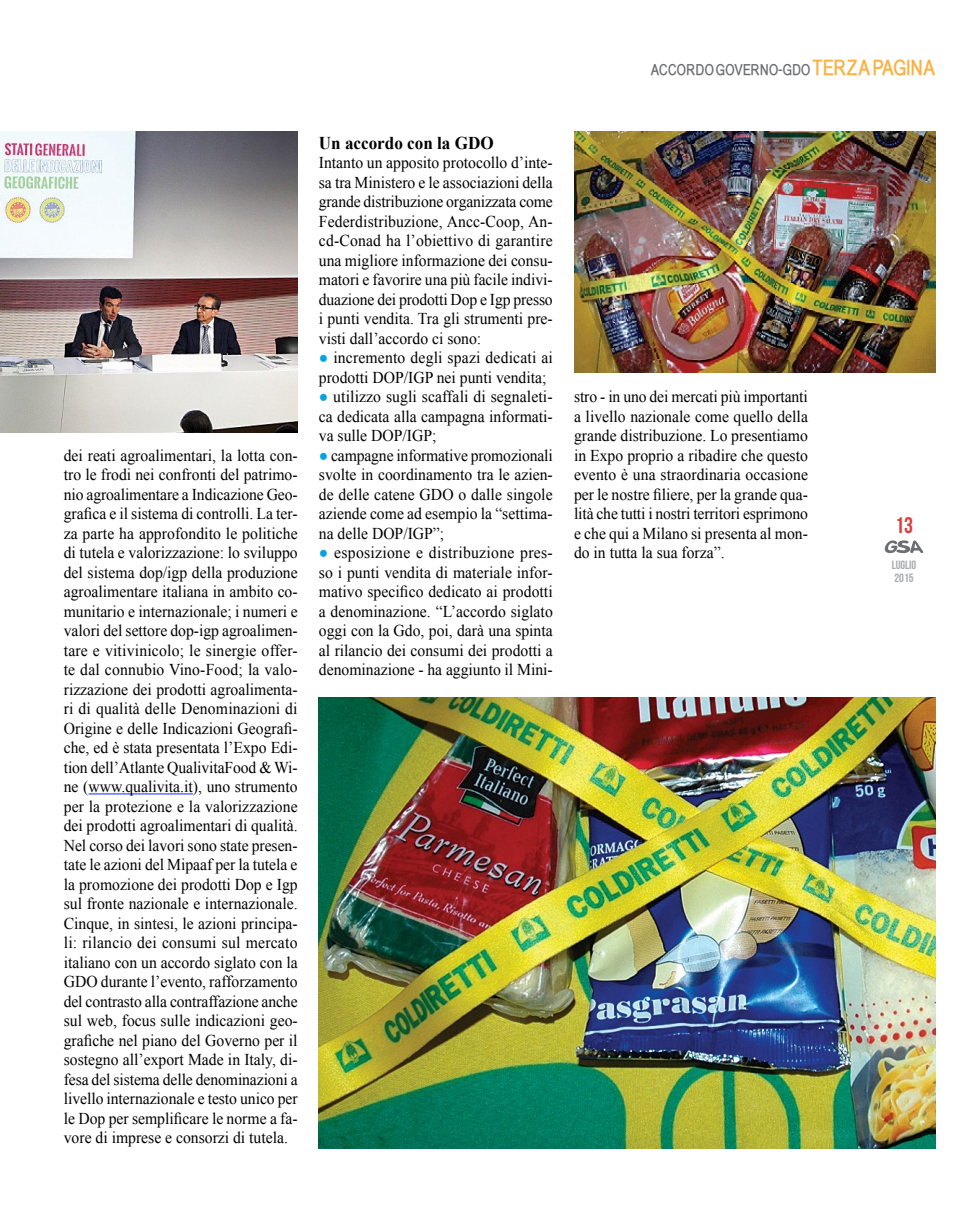
<style>
.page{position:relative;width:978px;height:1212px;background:#fff}
.page>*{position:absolute;margin:0;border:0;box-sizing:border-box;transform-origin:0 0}
.t1{font:22.5px "Bebas Neue";color:#dc3d3c}
.t2{font:700 18px "Times New Roman";color:#000;scale:.95 1}
.t3{font:16.5px/19.5px "Times New Roman";color:#000;text-align:justify;scale:.95 1}
.t4{font:700 15px "Babel Sans";color:#6d6e71}
.t5{font:12px/13.5px "Bebas Neue";color:#a7a9ac}
.s1{font-size:21px;color:#fbb040}
.s2{font-family:"Arial";color:#00a4e3}
</style>
<div class="page">
<svg style="left:885px;top:540px;width:38px;height:13px"></svg>
<hr style="left:89px;top:793px;width:104px;height:1px;background:#1922fb">
<img style="left:0;top:131px;width:298px;height:302px">
<img style="left:574px;top:132px;width:361px;height:240px">
<img style="left:319px;top:697px;width:616px;height:451px">
<p class="t4" style="left:651px;top:62px;width:286px">ACCORDO GOVERNO-GDO <span class="s1">TERZA PAGINA</span></p>
<p class="t3" style="left:64px;top:445px;width:248px">dei reati agroalimentari, la lotta con&shy;tro le frodi nei confronti del patrimo&shy;nio agroalimentare a Indicazione Geo&shy;grafica e il sistema di controlli. La ter&shy;za parte ha approfondito le politiche di tutela e valorizzazione: lo sviluppo del sistema dop/igp della produzione agroalimentare italiana in ambito co&shy;munitario e internazionale; i numeri e valori del settore dop-igp agroalimen&shy;tare e vitivinicolo; le sinergie offer&shy;te dal connubio Vino-Food; la valo&shy;rizzazione dei prodotti agroalimenta&shy;ri di qualità delle Denominazioni di Origine e delle Indicazioni Geografi&shy;che, ed è stata presentata l’Expo Edi&shy;tion dell’Atlante QualivitaFood &amp; Wi&shy;ne (www.qualivita.it), uno strumento per la protezione e la valorizzazione dei prodotti agroalimentari di qualità.<br>Nel corso dei lavori sono state presen&shy;tate le azioni del Mipaaf per la tutela e la promozione dei prodotti Dop e Igp sul fronte nazionale e internazionale.<br>Cinque, in sintesi, le azioni principa&shy;li: rilancio dei consumi sul mercato italiano con un accordo siglato con la GDO durante l’evento, rafforzamento del contrasto alla contraffazione anche sul web, focus sulle indicazioni geo&shy;grafiche nel piano del Governo per il sostegno all’export Made in Italy, di&shy;fesa del sistema delle denominazioni a livello internazionale e testo unico per le Dop per semplificare le norme a fa&shy;vore di imprese e consorzi di tutela.</p>
<p class="t2" style="left:319px;top:130px;width:185px">Un accordo con la GDO</p>
<p class="t3" style="left:319px;top:152px;width:248px">Intanto un apposito protocollo d’inte&shy;sa tra Ministero e le associazioni della grande distribuzione organizzata come Federdistribuzione, Ancc-Coop, An&shy;cd-Conad ha l’obiettivo di garantire una migliore informazione dei consu&shy;matori e favorire una più facile indivi&shy;duazione dei prodotti Dop e Igp presso i punti vendita. Tra gli strumenti pre&shy;visti dall’accordo ci sono:</p>
<p class="t3" style="left:319px;top:348px;width:248px"><span class="s2">●</span> incremento degli spazi dedicati ai prodotti DOP/IGP nei punti vendita;</p>
<p class="t3" style="left:319px;top:387px;width:248px"><span class="s2">●</span> utilizzo sugli scaffali di segnaleti&shy;ca dedicata alla campagna informati&shy;va sulle DOP/IGP;</p>
<p class="t3" style="left:319px;top:445px;width:248px"><span class="s2">●</span> campagne informative promozionali svolte in coordinamento tra le azien&shy;de delle catene GDO o dalle singole aziende come ad esempio la “settima&shy;na delle DOP/IGP”;</p>
<p class="t3" style="left:319px;top:543px;width:248px"><span class="s2">●</span> esposizione e distribuzione pres&shy;so i punti vendita di materiale infor&shy;mativo specifico dedicato ai prodotti a denominazione. “L’accordo siglato oggi con la Gdo, poi, darà una spinta al rilancio dei consumi dei prodotti a denominazione - ha aggiunto il Mini-</p>
<p class="t3" style="left:574px;top:386px;width:248px">stro - in uno dei mercati più importanti a livello nazionale come quello della grande distribuzione. Lo presentiamo in Expo proprio a ribadire che questo evento è una straordinaria occasione per le nostre filiere, per la grande qua&shy;lità che tutti i nostri territori esprimono e che qui a Milano si presenta al mon&shy;do in tutta la sua forza”.</p>
<h1 class="t1" style="left:895px;top:512px;width:19px">13</h1>
<p class="t5" style="left:892px;top:557px;width:26px">LUGLIO<br>2015</p>
</div>
